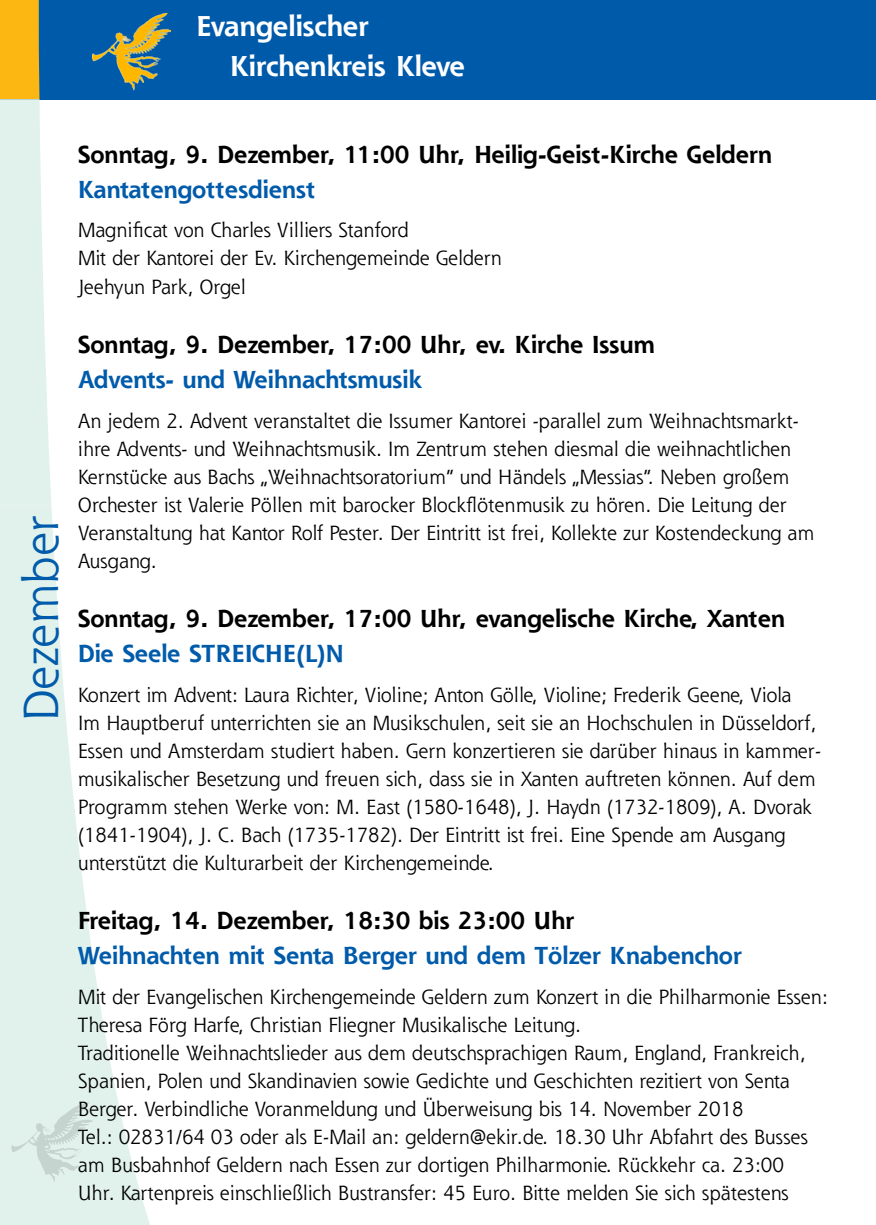
<style>
.page{position:relative;width:876px;height:1225px;background:#fff}
.page>*{position:absolute;margin:0;border:0;box-sizing:border-box;transform-origin:0 0}
.t1{font:48px "Shannon";color:#005baa}
.t2{font:700 28px/39.8px "Shannon";color:#fff}
.Absatzformat_1{font:700 24px "Shannon";color:#000}
.Absatzformat_2{font:700 24px "Shannon";color:#005baa}
.Absatzformat_2-2{font:700 24px "Shannon";letter-spacing:-.02em;color:#005baa}
.Absatzformat_3{font:20px/28px "Shannon";color:#000}
.Absatzformat_3-2{font:20px/28px "Shannon";letter-spacing:-.02em;color:#000}
</style>
<div class="page">
<div style="left:0;top:0;width:876px;height:99px;background:#005aaa"></div>
<img style="left:93px;top:14px;width:78px;height:77px">
<svg style="left:0;top:0;width:51px;height:506px;background:#dde2c9"></svg>
<svg style="left:0;top:506px;width:150px;height:719px;fill:#e1f1eb"></svg>
<img style="left:11px;top:1097px;width:82px;height:87px">
<h2 class="t2" style="left:230px;top:6px;width:237px;text-indent:-34px">Evangelischer<br>Kirchenkreis Kleve</h2>
<p class="t1" style="left:10px;top:722px;width:209px;rotate:-90deg">Dezember</p>
<p class="Absatzformat_1" style="left:78px;top:139px;width:696px">Sonntag, 9. Dezember, 11:00 Uhr, Heilig-Geist-Kirche Geldern</p>
<p class="Absatzformat_2" style="left:78px;top:175px;width:239px">Kantatengottesdienst</p>
<p class="Absatzformat_3-2" style="left:78px;top:216px;width:333px">Magnificat von Charles Villiers Stanford</p>
<p class="Absatzformat_3-2" style="left:78px;top:244px;width:425px">Mit der Kantorei der Ev. Kirchengemeinde Geldern</p>
<p class="Absatzformat_3-2" style="left:78px;top:272px;width:170px">Jeehyun Park, Orgel</p>
<p class="Absatzformat_1" style="left:78px;top:329px;width:579px">Sonntag, 9. Dezember, 17:00 Uhr, ev. Kirche Issum</p>
<p class="Absatzformat_2-2" style="left:78px;top:365px;width:345px">Advents- und Weihnachtsmusik</p>
<p class="Absatzformat_3" style="left:78px;top:406px;width:738px">An jedem 2. Advent veranstaltet die Issumer Kantorei -parallel zum Weihnachtsmarkt&shy;ihre Advents- und Weihnachtsmusik. Im Zentrum stehen diesmal die weihnachtlichen Kernstücke aus Bachs „Weihnachtsoratorium“ und Händels „Messias“. Neben großem Orchester ist Valerie Pöllen mit barocker Blockflötenmusik zu hören. Die Leitung der Veranstaltung hat Kantor Rolf Pester. Der Eintritt ist frei, Kollekte zur Kostendeckung am Ausgang.</p>
<p class="Absatzformat_1" style="left:78px;top:603px;width:709px">Sonntag, 9. Dezember, 17:00 Uhr, evangelische Kirche, Xanten</p>
<p class="Absatzformat_2" style="left:78px;top:639px;width:268px">Die Seele STREICHE(L)N</p>
<p class="Absatzformat_3-2" style="left:78px;top:680px;width:715px">Konzert im Advent: Laura Richter, Violine; Anton Gölle, Violine; Frederik Geene, Viola</p>
<p class="Absatzformat_3" style="left:78px;top:708px;width:744px">Im Hauptberuf unterrichten sie an Musikschulen, seit sie an Hochschulen in Düsseldorf, Essen und Amsterdam studiert haben. Gern konzertieren sie darüber hinaus in kammer&shy;musikalischer Besetzung und freuen sich, dass sie in Xanten auftreten können. Auf dem Programm stehen Werke von: M. East (1580-1648), J. Haydn (1732-1809), A. Dvorak (1841-1904), J. C. Bach (1735-1782). Der Eintritt ist frei. Eine Spende am Ausgang unterstützt die Kulturarbeit der Kirchengemeinde.</p>
<p class="Absatzformat_1" style="left:78px;top:905px;width:498px">Freitag, 14. Dezember, 18:30 bis 23:00 Uhr</p>
<p class="Absatzformat_2" style="left:78px;top:941px;width:666px">Weihnachten mit Senta Berger und dem Tölzer Knabenchor</p>
<p class="Absatzformat_3" style="left:78px;top:982px;width:751px">Mit der Evangelischen Kirchengemeinde Geldern zum Konzert in die Philharmonie Essen:<br>Theresa Förg Harfe, Christian Fliegner Musikalische Leitung.</p>
<p class="Absatzformat_3-2" style="left:78px;top:1038px;width:729px">Traditionelle Weihnachtslieder aus dem deutschsprachigen Raum, England, Frankreich,<br>Spanien, Polen und Skandinavien sowie Gedichte und Geschichten rezitiert von Senta<br>Berger. Verbindliche Voranmeldung und Überweisung bis 14. November 2018</p>
<p class="Absatzformat_3" style="left:78px;top:1122px;width:731px">Tel.: 02831/64 03 oder als E-Mail an: geldern@ekir.de. 18.30 Uhr Abfahrt des Busses am Busbahnhof Geldern nach Essen zur dortigen Philharmonie. Rückkehr ca. 23:00<br>Uhr. Kartenpreis einschließlich Bustransfer: 45 Euro. Bitte melden Sie sich spätestens</p>
</div>
